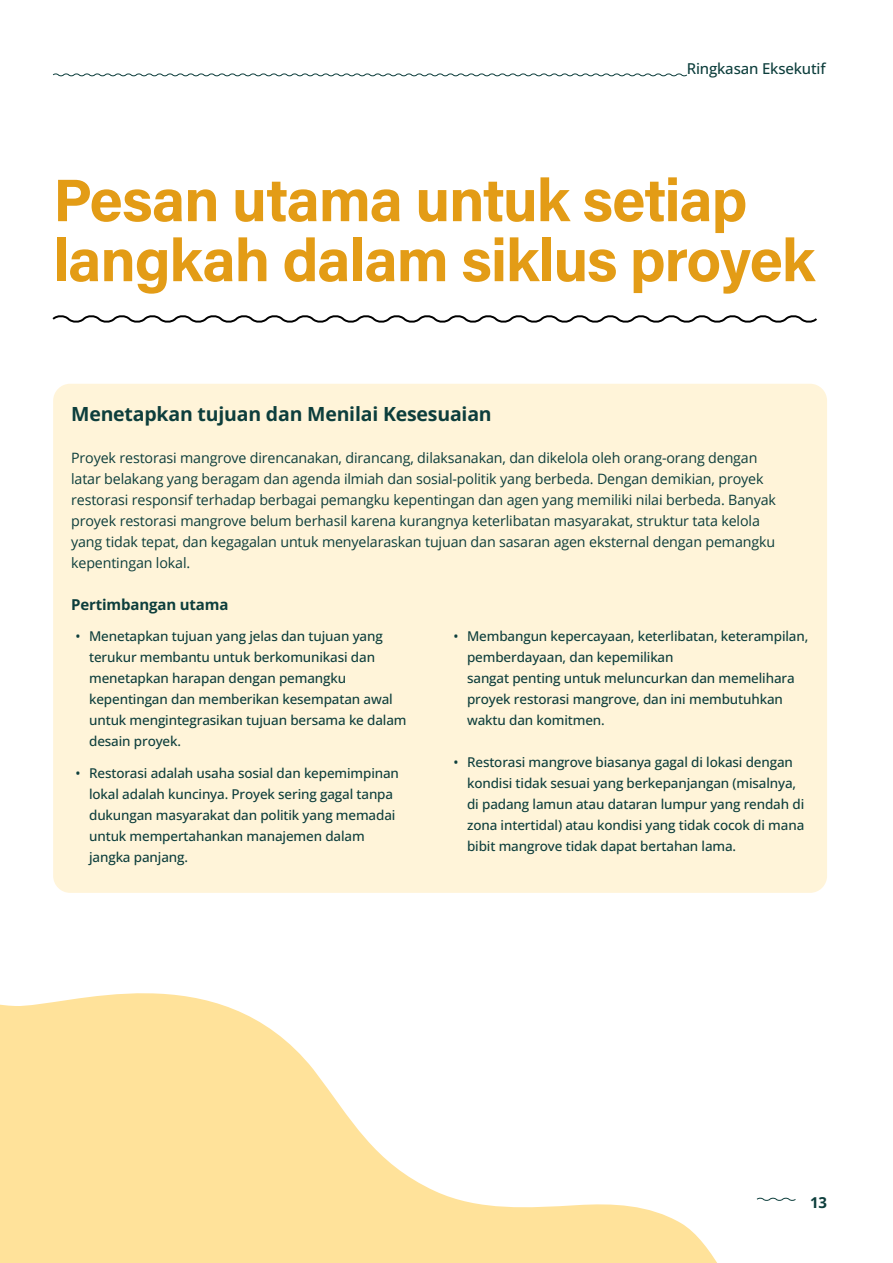
<style>
.page{position:relative;width:893px;height:1263px;background:#fff}
.page>*{position:absolute;margin:0;border:0;box-sizing:border-box;transform-origin:0 0}
.t1{font:700 60px/60px "Acumin Pro";letter-spacing:-.02em;color:#e39c16}
.t2{font:700 19.5px "Open Sans";letter-spacing:-.01em;color:#0d3e3c}
.t3{font:700 15px "Open Sans";letter-spacing:-.01em;color:#0d3e3c}
.t4{font:500 15px "Open Sans";letter-spacing:-.01em;color:#0d3e3c}
.t5{font:14.25px/21px "Open Sans";letter-spacing:-.01em;color:#0d3e3c}
.t6{font:500 13.5px/21px "Open Sans";letter-spacing:-.01em;color:#0d3e3c}
</style>
<div class="page">
<div style="left:53px;top:384px;width:774px;height:509px;background:#fff4d9;border-radius:17px"></div>
<svg style="left:52px;top:315px;width:765px;height:8px"></svg>
<svg style="left:0;top:878px;width:717px;height:385px"></svg>
<svg style="left:756px;top:1197px;width:40px;height:4px"></svg>
<svg style="left:53px;top:73px;width:634px;height:4px"></svg>
<p class="t4" style="left:687px;top:58px;width:140px">Ringkasan Eksekutif</p>
<h1 class="t1" style="left:53px;top:168px;width:763px">Pesan utama untuk setiap langkah dalam siklus proyek</h1>
<h2 class="t2" style="left:71px;top:400px;width:422px">Menetapkan tujuan dan Menilai Kesesuaian</h2>
<p class="t5" style="left:71px;top:447px;width:706px">Proyek restorasi mangrove direncanakan, dirancang, dilaksanakan, dan dikelola oleh orang-orang dengan latar belakang yang beragam dan agenda ilmiah dan sosial-politik yang berbeda. Dengan demikian, proyek restorasi responsif terhadap berbagai pemangku kepentingan dan agen yang memiliki nilai berbeda. Banyak proyek restorasi mangrove belum berhasil karena kurangnya keterlibatan masyarakat, struktur tata kelola yang tidak tepat, dan kegagalan untuk menyelaraskan tujuan dan sasaran agen eksternal dengan pemangku kepentingan lokal.</p>
<p class="t3" style="left:71px;top:594px;width:159px">Pertimbangan utama</p>
<p class="t6" style="left:89px;top:625px;width:319px;text-indent:-14px">• Menetapkan tujuan yang jelas dan tujuan yang terukur membantu untuk berkomunikasi dan menetapkan harapan dengan pemangku kepentingan dan memberikan kesempatan awal untuk mengintegrasikan tujuan bersama ke dalam desain proyek.</p>
<p class="t6" style="left:89px;top:762px;width:311px;text-indent:-14px">• Restorasi adalah usaha sosial dan kepemimpinan lokal adalah kuncinya. Proyek sering gagal tanpa dukungan masyarakat dan politik yang memadai untuk mempertahankan manajemen dalam jangka panjang.</p>
<p class="t6" style="left:467px;top:625px;width:343px;text-indent:-14px">• Membangun kepercayaan, keterlibatan, keterampilan, pemberdayaan, dan kepemilikan<br>sangat penting untuk meluncurkan dan memelihara proyek restorasi mangrove, dan ini membutuhkan waktu dan komitmen.</p>
<p class="t6" style="left:467px;top:752px;width:339px;text-indent:-14px">• Restorasi mangrove biasanya gagal di lokasi dengan kondisi tidak sesuai yang berkepanjangan (misalnya, di padang lamun atau dataran lumpur yang rendah di zona intertidal) atau kondisi yang tidak cocok di mana bibit mangrove tidak dapat bertahan lama.</p>
<p class="t3" style="left:810px;top:1192px;width:19px">13</p>
</div>
